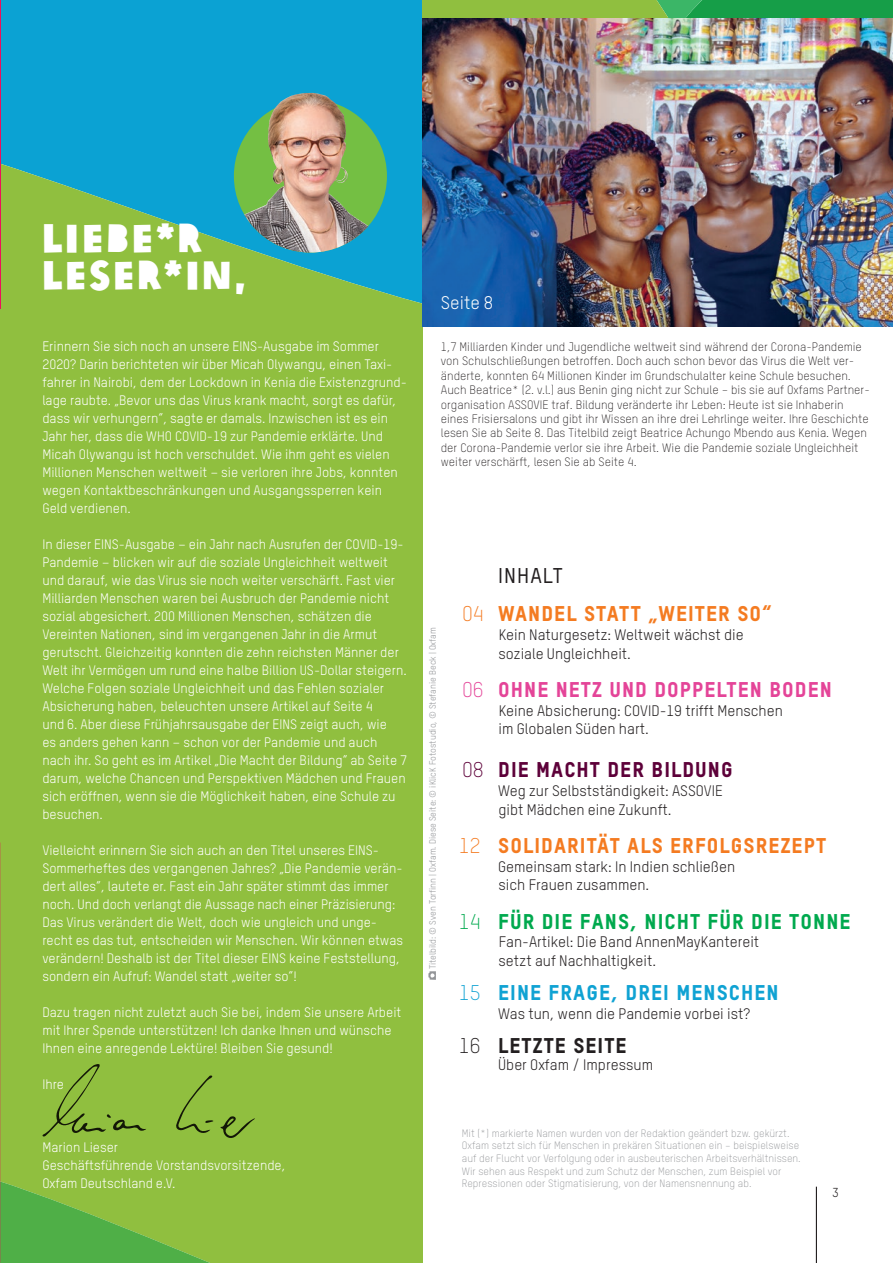
<style>
.page{position:relative;width:893px;height:1263px;background:#fff}
.page>*{position:absolute;margin:0;border:0;box-sizing:border-box;transform-origin:0 0}
.t1{font:39px/37.5px "Oxfam Global Headline";letter-spacing:.05em;color:#fff}
.t2{font:21px "Oxfam TSTARPRO Headline";letter-spacing:.05em;color:#f47b21}
.t3{font:21px "Oxfam TSTARPRO Headline";letter-spacing:.05em;color:#00a94e}
.t4{font:21px "Oxfam TSTARPRO Headline";letter-spacing:.05em;color:#e44498}
.t5{font:21px "Oxfam TSTARPRO Headline";letter-spacing:.05em;color:#0fa2d3}
.t6{font:21px "Oxfam TSTARPRO Headline";letter-spacing:.05em;color:#5d0039}
.t7{font:21px "Oxfam TSTARPRO Headline";letter-spacing:.05em;color:#231f20}
.t8{font:500 21px "Oxfam TSTARPRO";letter-spacing:.05em;color:#231f20}
.t9{font:18px "Oxfam TSTARPRO";color:#fff}
.t10{font:15px/18.8px "Oxfam TSTARPRO";color:#231f20}
.t11{font:13.5px/18px "Oxfam TSTARPRO";color:#fff}
.t12{font:12.75px "Oxfam TSTARPRO";color:#231f20}
.t13{font:300 12px/14.4px "Oxfam TSTARPRO";color:#231f20}
.t14{font:300 10.5px/12.6px "Oxfam TSTARPRO";color:#939598}
.t15{font:9px "Oxfam TSTARPRO";color:#939598}
.s1{font-family:"Oxfam TSTARPRO";font-weight:300}
</style>
<div class="page">
<hr style="left:816px;top:1187px;width:1px;height:76px;background:#231f20">
<div style="left:0;top:424px;width:423px;height:594px;background:#90bf3f"></div>
<div style="left:0;top:1018px;width:371px;height:131px;background:#90bf3f"></div>
<div style="left:371px;top:1018px;width:52px;height:131px;background:#90bf3f"></div>
<div style="left:213px;top:1149px;width:210px;height:114px;background:#90bf3f"></div>
<img style="left:1px;top:0;width:892px;height:424px">
<svg style="left:428px;top:971px;width:8px;height:9px"></svg>
<svg style="left:220px;top:1116px;width:35px;height:22px"></svg>
<svg style="left:0;top:1064px;width:213px;height:199px;background:#80b83f"></svg>
<div style="left:234px;top:99px;width:153px;height:154px;background:#74bf43;border-radius:50%"></div>
<img style="left:244px;top:93px;width:124px;height:160px">
<hr style="left:0;top:0;width:1px;height:308px;background:#ed105b">
<img style="left:0;top:298px;width:1px;height:550px">
<h1 class="t1" style="left:42px;top:216px;width:205px">LIEBE*R<br>LESER*IN,</h1>
<p class="t11" style="left:42px;top:336px;width:366px">Erinnern Sie sich noch an unsere EINS-Ausgabe im Sommer 2020? Darin berichteten wir über Micah Olywangu, einen Taxi&shy;fahrer in Nairobi, dem der Lockdown in Kenia die Existenzgrund&shy;lage raubte. „Bevor uns das Virus krank macht, sorgt es dafür, dass wir verhungern“, sagte er damals. Inzwischen ist es ein Jahr her, dass die WHO COVID-19 zur Pandemie erklärte. Und Micah Olywangu ist hoch verschuldet. Wie ihm geht es vielen Millionen Menschen weltweit – sie verloren ihre Jobs, konnten wegen Kontaktbeschränkungen und Ausgangssperren kein Geld verdienen.</p>
<p class="t11" style="left:42px;top:534px;width:366px">In dieser EINS-Ausgabe – ein Jahr nach Ausrufen der COVID-19- Pandemie – blicken wir auf die soziale Ungleichheit weltweit und darauf, wie das Virus sie noch weiter verschärft. Fast vier Milliarden Menschen waren bei Ausbruch der Pandemie nicht sozial abgesichert. 200 Millionen Menschen, schätzen die Vereinten Nationen, sind im vergangenen Jahr in die Armut gerutscht. Gleichzeitig konnten die zehn reichsten Männer der Welt ihr Vermögen um rund eine halbe Billion US-Dollar steigern.<br>Welche Folgen soziale Ungleichheit und das Fehlen sozialer Absicherung haben, beleuchten unsere Artikel auf Seite 4<br>und 6. Aber diese Frühjahrsausgabe der EINS zeigt auch, wie<br>es anders gehen kann – schon vor der Pandemie und auch nach ihr. So geht es im Artikel „Die Macht der Bildung“ ab Seite 7 darum, welche Chancen und Perspektiven Mädchen und Frauen sich eröffnen, wenn sie die Möglichkeit haben, eine Schule zu besuchen.</p>
<p class="t11" style="left:42px;top:840px;width:362px">Vielleicht erinnern Sie sich auch an den Titel unseres EINS-Sommerheftes des vergangenen Jahres? „Die Pandemie verän&shy;dert alles“, lautete er. Fast ein Jahr später stimmt das immer noch. Und doch verlangt die Aussage nach einer Präzisierung:<br>Das Virus verändert die Welt, doch wie ungleich und unge&shy;recht es das tut, entscheiden wir Menschen. Wir können etwas verändern! Deshalb ist der Titel dieser EINS keine Feststellung, sondern ein Aufruf: Wandel statt „weiter so“!</p>
<p class="t11" style="left:42px;top:1002px;width:360px">Dazu tragen nicht zuletzt auch Sie bei, indem Sie unsere Arbeit mit Ihrer Spende unterstützen! Ich danke Ihnen und wünsche<br>Ihnen eine anregende Lektüre! Bleiben Sie gesund!</p>
<p class="t11" style="left:42px;top:1074px;width:23px">Ihre</p>
<p class="t11" style="left:42px;top:1137px;width:245px">Marion Lieser<br>Geschäftsführende Vorstandsvorsitzende,<br>Oxfam Deutschland e.V.</p>
<h3 class="t9" style="left:441px;top:289px;width:54px">Seite 8</h3>
<p class="t13" style="left:441px;top:339px;width:430px">1,7 Milliarden Kinder und Jugendliche weltweit sind während der Corona-Pandemie von Schulschließungen betroffen. Doch auch schon bevor das Virus die Welt ver&shy;änderte, konnten 64 Millionen Kinder im Grundschulalter keine Schule besuchen.<br>Auch Beatrice* (2. v.l.) aus Benin ging nicht zur Schule – bis sie auf Oxfams Partner&shy;organisation ASSOVIE traf. Bildung veränderte ihr Leben: Heute ist sie Inhaberin eines Frisiersalons und gibt ihr Wissen an ihre drei Lehrlinge weiter. Ihre Geschichte lesen Sie ab Seite 8. Das Titelbild zeigt Beatrice Achungo Mbendo aus Kenia. Wegen der Corona-Pandemie verlor sie ihre Arbeit. Wie die Pandemie soziale Ungleichheit weiter verschärft, lesen Sie ab Seite 4.</p>
<p class="t15" style="left:426px;top:969px;width:344px;rotate:-90deg">Titelbild: © Sven Torfinn | Oxfam. Diese Seite: © iKlicK Fotostudio, © Stefanie Beck | Oxfam</p>
<h2 class="t8" style="left:498px;top:560px;width:66px">INHALT</h2>
<h2 class="t2" style="left:462px;top:598px;width:311px"><span class="s1">04</span> WANDEL STATT „WEITER SO“</h2>
<p class="t10" style="left:499px;top:624px;width:247px">Kein Naturgesetz: Weltweit wächst die soziale Ungleichheit.</p>
<h2 class="t4" style="left:462px;top:673px;width:371px"><span class="s1">06</span> OHNE NETZ UND DOPPELTEN BODEN</h2>
<p class="t10" style="left:499px;top:700px;width:286px">Keine Absicherung: COVID-19 trifft Menschen im Globalen Süden hart.</p>
<h2 class="t6" style="left:462px;top:754px;width:272px"><span class="s1">08</span> DIE MACHT DER BILDUNG</h2>
<p class="t10" style="left:498px;top:780px;width:226px">Weg zur Selbstständigkeit: ASSOVIE gibt Mädchen eine Zukunft.</p>
<h2 class="t2" style="left:459px;top:829px;width:369px"><span class="s1">12</span> SOLIDARITÄT ALS ERFOLGSREZEPT</h2>
<p class="t10" style="left:498px;top:856px;width:238px">Gemeinsam stark: In Indien schließen sich Frauen zusammen.</p>
<h2 class="t3" style="left:459px;top:905px;width:393px"><span class="s1">14</span> FÜR DIE FANS, NICHT FÜR DIE TONNE</h2>
<p class="t10" style="left:499px;top:931px;width:262px">Fan-Artikel: Die Band AnnenMayKantereit setzt auf Nachhaltigkeit.</p>
<h2 class="t5" style="left:459px;top:977px;width:321px"><span class="s1">15</span> EINE FRAGE, DREI MENSCHEN</h2>
<p class="t10" style="left:498px;top:1003px;width:253px">Was tun, wenn die Pandemie vorbei ist?</p>
<h2 class="t7" style="left:459px;top:1029px;width:169px"><span class="s1">16</span> LETZTE SEITE</h2>
<p class="t10" style="left:498px;top:1054px;width:156px">Über Oxfam / Impressum</p>
<p class="t14" style="left:462px;top:1126px;width:340px">Mit (*) markierte Namen wurden von der Redaktion geändert bzw. gekürzt.<br>Oxfam setzt sich für Menschen in prekären Situationen ein – beispielsweise auf der Flucht vor Verfolgung oder in ausbeuterischen Arbeitsverhältnissen.<br>Wir sehen aus Respekt und zum Schutz der Menschen, zum Beispiel vor Repressionen oder Stigmatisierung, von der Namensnennung ab.</p>
<p class="t12" style="left:832px;top:1183px;width:8px">3</p>
</div>
